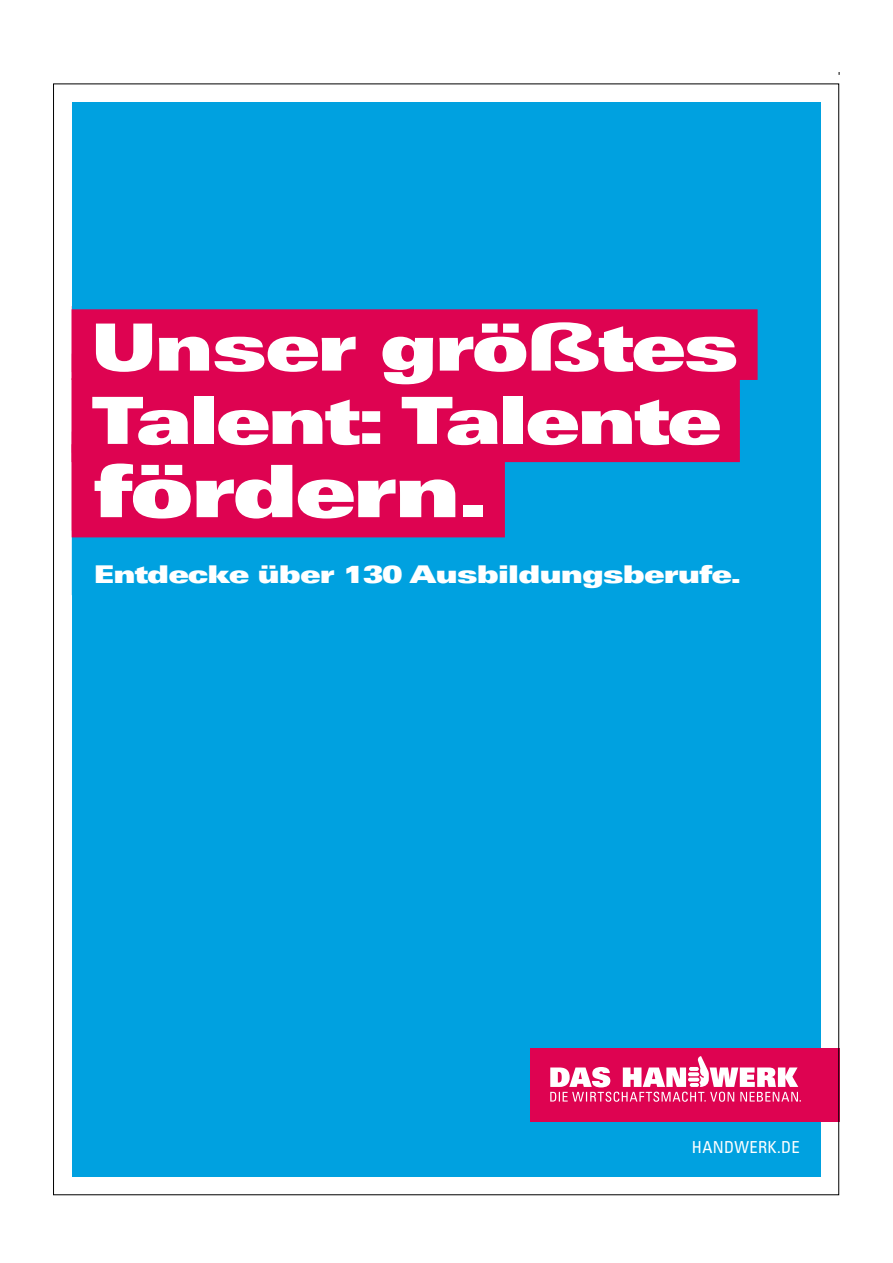
<style>
.page{position:relative;width:893px;height:1263px;background:#fff}
.page>*{position:absolute;margin:0;border:0;box-sizing:border-box;transform-origin:0 0}
.t1{font:74.25px/78px "Univers LT Std X Black Ex";letter-spacing:-.04em;color:#fff}
.t2{font:72.45px "Univers LT Std X Black Ex";letter-spacing:-.04em;color:#fff}
.t3{font:65.1px/73.3px "Univers LT Std X Black Ex";letter-spacing:-.04em;color:#fff}
.t4{font:41.25px "Univers LT Std X Black Ex";letter-spacing:-.04em;color:#fff}
.t5{font:33px "Univers LT Std X Black Ex";letter-spacing:-.04em;color:#fff}
.t6{font:24.45px "Univers LT Std X Black Ex";letter-spacing:-.04em;color:#fff}
.t7{font:condensed 16.5px "Univers LT Std";letter-spacing:.02em;color:#fff}
</style>
<div class="page">
<div style="left:72px;top:103px;width:748px;height:1073px;background:#00a1e0"></div>
<div style="left:531px;top:1048px;width:309px;height:73px;background:#de0351"></div>
<svg style="left:550px;top:1056px;width:251px;height:46px"></svg>
<div style="left:72px;top:102px;width:748px;height:823px;background:#00a1e0"></div>
<div style="left:72px;top:309px;width:686px;height:71px;background:#de0351"></div>
<div style="left:72px;top:378px;width:668px;height:84px;background:#de0351"></div>
<div style="left:72px;top:444px;width:433px;height:93px;background:#de0351"></div>
<h3 class="t4" style="left:95px;top:311px;width:496px">Rufen Sie uns an.</h3>
<h1 class="t1" style="left:95px;top:367px;width:596px">Wir beraten<br>Sie gern!</h1>
<h3 class="t5" style="left:95px;top:547px;width:566px">Wir wissen, was wir tun.</h3>
<h3 class="t3" style="left:91px;top:311px;width:650px">Unser größtes<br>Talent: Talente</h3>
<h2 class="t2" style="left:93px;top:448px;width:397px">fördern.</h2>
<p class="t6" style="left:94px;top:560px;width:649px">Entdecke über 130 Ausbildungsberufe.</p>
<p class="t7" style="left:692px;top:1137px;width:109px">HANDWERK.DE</p>
</div>
